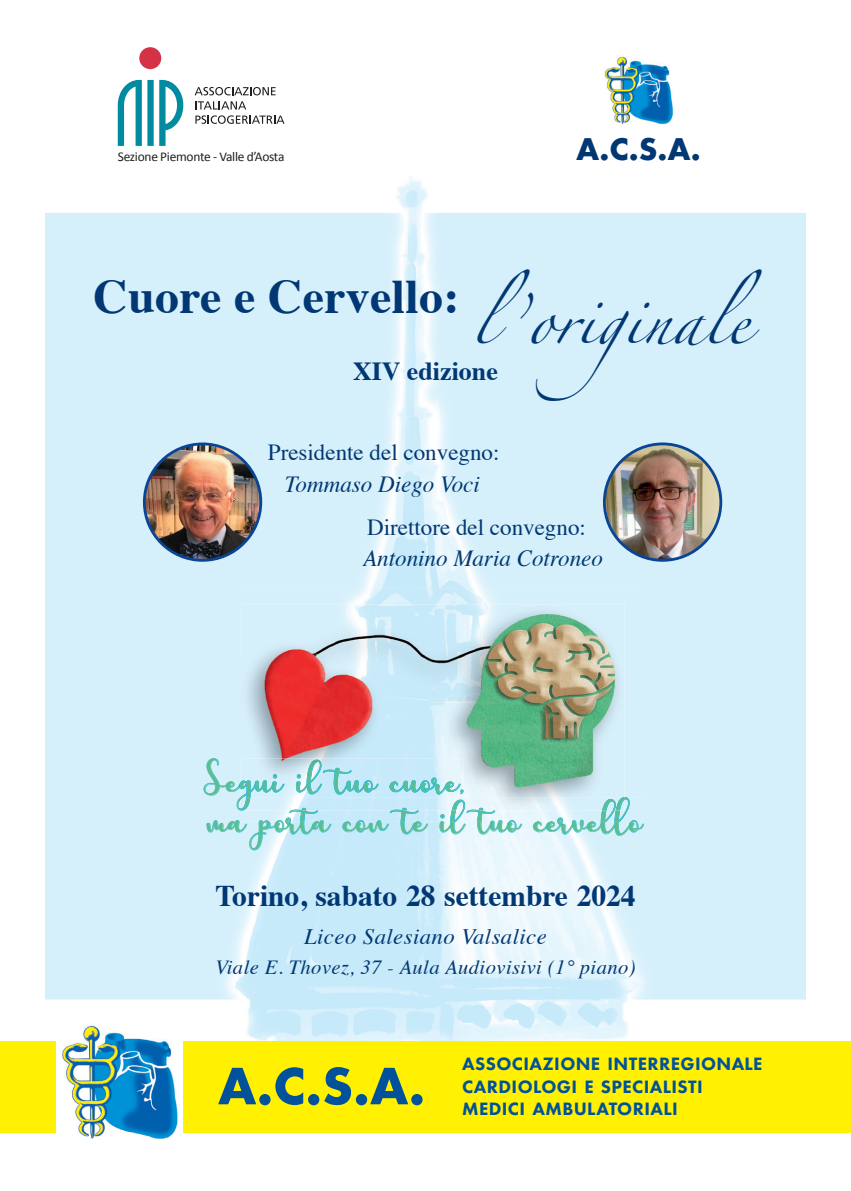
<style>
.page{position:relative;width:851px;height:1191px;background:#fff}
.page>*{position:absolute;margin:0;border:0;box-sizing:border-box;transform-origin:0 0}
.t1{font:700 54.6px "Futura PT";color:#01519b}
.t2{font:700 48px "Times";letter-spacing:.005em;color:#013874}
.t3{font:44px "Zapfino";letter-spacing:.005em;color:#013874}
.t4{font:700 32.8px "Futura PT";color:#013874}
.t5{font:700 30px "Times";color:#013874}
.t6{font:28px "charlotte";color:#59bf91}
.t7{font:700 26px "Times";color:#013874}
.t8{font:23px "Times";color:#013874}
.t9{font:italic 23px "Times";color:#013874}
.t10{font:italic 22px "Times";letter-spacing:.02em;color:#013874}
.t11{font:italic 20px "Times";letter-spacing:.02em;color:#013874}
.t12{font:800 18.6px/22.2px "Futura PT";letter-spacing:.02em;color:#01519b}
.t13{font:13.4px "Calibri";letter-spacing:-.02em;color:#231f20}
</style>
<div class="page">
<img style="left:45px;top:177px;width:760px;height:864px">
<img style="left:604px;top:56px;width:70px;height:69px">
<div style="left:139px;top:47px;width:22px;height:22px;background:#d63247;border-radius:50%"></div>
<svg style="left:118px;top:80px;width:65px;height:66px"></svg>
<svg style="left:194px;top:87px;width:81px;height:8px"></svg>
<svg style="left:195px;top:101px;width:51px;height:8px"></svg>
<svg style="left:195px;top:115px;width:89px;height:9px"></svg>
<img style="left:144px;top:444px;width:117px;height:116px;border-radius:58px">
<div style="left:143px;top:442px;width:119px;height:120px;border:3px solid #094594;border-radius:50%"></div>
<img style="left:604px;top:444px;width:116px;height:116px;border-radius:58px">
<div style="left:603px;top:442px;width:119px;height:120px;border:3px solid #094594;border-radius:50%"></div>
<img style="left:239px;top:588px;width:403px;height:69px">
<img style="left:239px;top:657px;width:2px;height:101px">
<div style="left:624px;top:657px;width:18px;height:101px;background:#d6f0fb"></div>
<img style="left:241px;top:604px;width:383px;height:154px">
<svg style="left:204px;top:758px;width:440px;height:92px;background:#bfe4ec"></svg>
<img style="left:293px;top:800px;width:158px;height:10px">
<img style="left:451px;top:797px;width:173px;height:13px">
<div style="left:0;top:1041px;width:850px;height:92px;background:#fff101"></div>
<img style="left:56px;top:1023px;width:126px;height:116px">
<p class="t13" style="left:118px;top:148px;width:168px">Sezione Piemonte - Valle d’Aosta</p>
<h3 class="t4" style="left:576px;top:128px;width:126px">A.C.S.A.</h3>
<h2 class="t2" style="left:93px;top:251px;width:367px">Cuore e Cervello:</h2>
<h3 class="t3" style="left:472px;top:302px;width:291px">l’originale</h3>
<h3 class="t7" style="left:353px;top:346px;width:146px">XIV edizione</h3>
<p class="t8" style="left:268px;top:431px;width:233px">Presidente del convegno:</p>
<p class="t9" style="left:285px;top:464px;width:196px">Tommaso Diego Voci</p>
<p class="t8" style="left:367px;top:505px;width:220px">Direttore del convegno:</p>
<p class="t9" style="left:363px;top:539px;width:241px">Antonino Maria Cotroneo</p>
<h3 class="t6" style="left:207px;top:806px;width:437px">ma porta con te il tuo cervello</h3>
<h3 class="t5" style="left:215px;top:867px;width:422px">Torino, sabato 28 settembre 2024</h3>
<p class="t10" style="left:304px;top:917px;width:244px">Liceo Salesiano Valsalice</p>
<p class="t11" style="left:215px;top:949px;width:422px">Viale E. Thovez, 37 - Aula Audiovisivi (1° piano)</p>
<h1 class="t1" style="left:218px;top:1050px;width:209px">A.C.S.A.</h1>
<p class="t12" style="left:462px;top:1052px;width:302px">ASSOCIAZIONE INTERREGIONALE<br>CARDIOLOGI E SPECIALISTI<br>MEDICI AMBULATORIALI</p>
</div>
